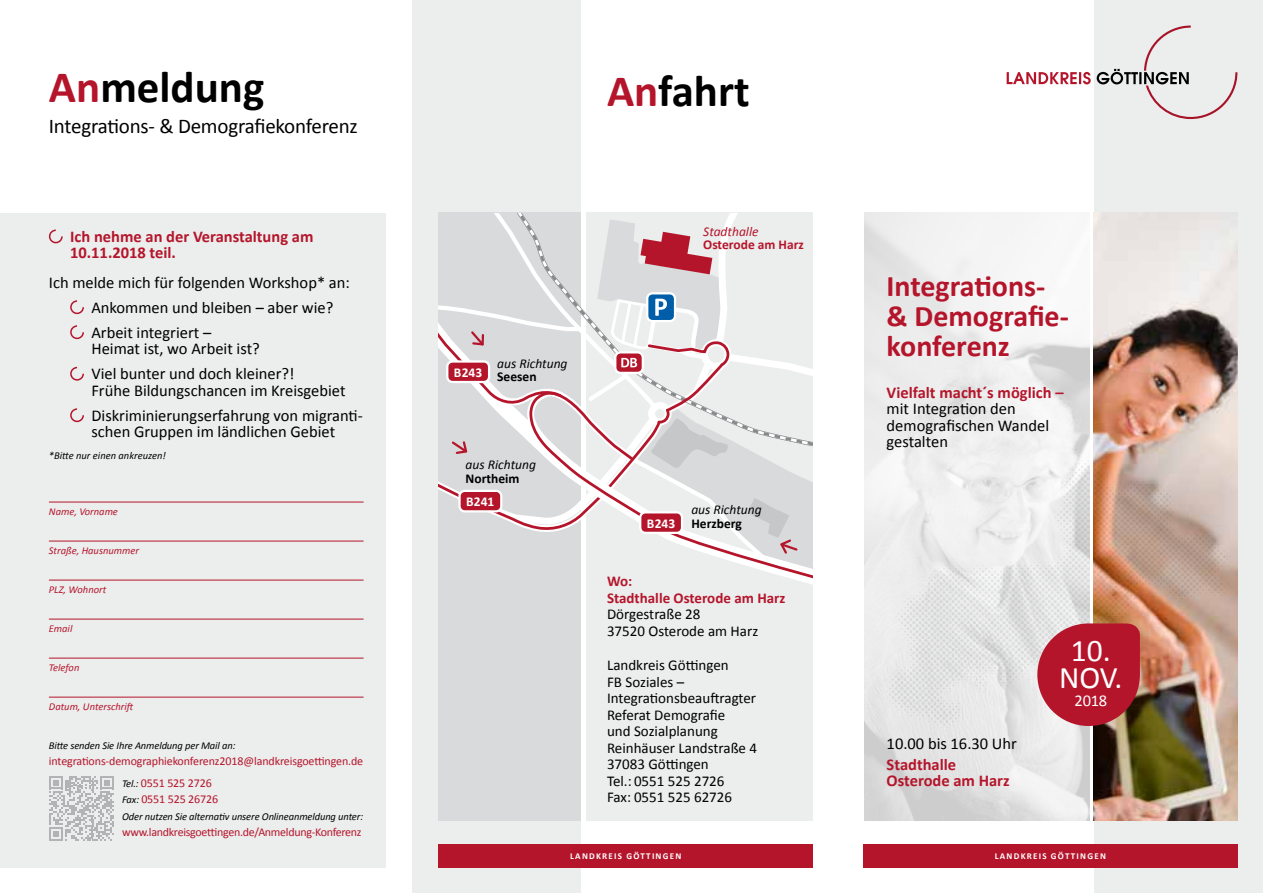
<style>
.page{position:relative;width:1263px;height:893px;background:#fff}
.page>*{position:absolute;margin:0;border:0;box-sizing:border-box;transform-origin:0 0}
.t1{font:700 45px "Calibri";color:#000}
.t2{font:31.5px/27px "Calibri";color:#fff;text-align:center}
.t3{font:700 30px/30px "Calibri";color:#b5152b}
.t4{font:21px "Calibri";letter-spacing:-.01em;color:#000}
.t5{font:16.5px/25px "Calibri";color:#000}
.t6{font:700 16.5px/16.5px "Calibri";color:#b5152b}
.t7{font:16.5px "Calibri";color:#fff}
.t8{font:15px/16.5px "Calibri";color:#000}
.t9{font:700 15px/16.5px "Calibri";color:#b5152b}
.t10{font:italic 13.5px "Calibri";color:#000}
.t11{font:700 13.5px "Calibri";color:#000}
.t12{font:700 13.5px "Calibri";color:#b5152b}
.t13{font:700 13.5px "Calibri";color:#fff}
.t14{font:italic 13.5px "Calibri";color:#b5152b}
.t15{font:12px/22px "Calibri";letter-spacing:-.01em;color:#b5152b}
.t16{font:italic 10.5px "Calibri";letter-spacing:-.01em;color:#000}
.t17{font:italic 10.5px "Calibri";color:#b5152b}
.t18{font:700 9px "Calibri";letter-spacing:.14em;color:#fff}
.s1{color:#b5152b}
.s2{font-style:italic;font-size:10.5px;color:#000}
</style>
<div class="page">
<div style="left:412px;top:0;width:169px;height:893px;background:#eceded"></div>
<div style="left:0;top:213px;width:386px;height:654px;background:#eceded"></div>
<svg style="left:1007px;top:72px;width:84px;height:12px"></svg>
<div style="left:1094px;top:0;width:169px;height:893px;background:#eceded"></div>
<div style="left:587px;top:213px;width:226px;height:608px;background:#eceded"></div>
<div style="left:438px;top:213px;width:143px;height:608px;background:#d9dadb"></div>
<hr style="left:49px;top:502px;width:315px;height:1px;background:#b5152b">
<hr style="left:49px;top:541px;width:315px;height:1px;background:#b5152b">
<hr style="left:49px;top:580px;width:315px;height:1px;background:#b5152b">
<hr style="left:49px;top:619px;width:315px;height:1px;background:#b5152b">
<hr style="left:49px;top:658px;width:315px;height:1px;background:#b5152b">
<hr style="left:49px;top:697px;width:315px;height:1px;background:#b5152b">
<svg style="left:48px;top:229px;width:15px;height:15px"></svg>
<svg style="left:70px;top:300px;width:14px;height:15px"></svg>
<svg style="left:70px;top:325px;width:14px;height:15px"></svg>
<svg style="left:70px;top:366px;width:14px;height:15px"></svg>
<svg style="left:70px;top:408px;width:14px;height:15px"></svg>
<svg style="left:439px;top:213px;width:374px;height:385px"></svg>
<svg style="left:49px;top:776px;width:65px;height:65px"></svg>
<img style="left:864px;top:213px;width:226px;height:608px">
<img style="left:1094px;top:213px;width:143px;height:608px">
<img style="left:864px;top:449px;width:226px;height:294px">
<img style="left:1094px;top:449px;width:144px;height:294px">
<div style="left:863px;top:844px;width:374px;height:23px;background:#b5152b"></div>
<div style="left:439px;top:844px;width:374px;height:23px;background:#b5152b"></div>
<svg style="left:1037px;top:623px;width:103px;height:103px;background:#b63041"></svg>
<h1 class="t1" style="left:49px;top:59px;width:217px"><span class="s1">An</span>meldung</h1>
<p class="t4" style="left:49px;top:113px;width:311px">Integrations- &amp; Demografiekonferenz</p>
<p class="t6" style="left:70px;top:227px;width:245px">Ich nehme an der Veranstaltung am<br>10.11.2018 teil.</p>
<p class="t5" style="left:91px;top:269px;width:260px;text-indent:-43px">Ich melde mich für folgenden Workshop* an:<br>Ankommen und bleiben – aber wie?<br>Arbeit integriert –</p>
<p class="t5" style="left:91px;top:335px;width:205px">Heimat ist, wo Arbeit ist?<br>Viel bunter und doch kleiner?!</p>
<p class="t5" style="left:91px;top:377px;width:273px">Frühe Bildungschancen im Kreisgebiet<br>Diskriminierungserfahrung von migranti-</p>
<p class="t5" style="left:91px;top:418px;width:245px">schen Gruppen im ländlichen Gebiet</p>
<p class="t16" style="left:49px;top:449px;width:119px">*Bitte nur einen ankreuzen!</p>
<p class="t17" style="left:49px;top:505px;width:71px">Name, Vorname</p>
<p class="t17" style="left:49px;top:544px;width:92px">Straße, Hausnummer</p>
<p class="t17" style="left:49px;top:583px;width:59px">PLZ, Wohnort</p>
<p class="t17" style="left:49px;top:622px;width:25px">Email</p>
<p class="t17" style="left:49px;top:661px;width:32px">Telefon</p>
<p class="t17" style="left:49px;top:700px;width:87px">Datum, Unterschrift</p>
<p class="t16" style="left:49px;top:739px;width:188px">Bitte senden Sie Ihre Anmeldung per Mail an:</p>
<p class="t15" style="left:122px;top:749px;width:243px;text-indent:-73px">integrations-demographiekonferenz2018@landkreisgoettingen.de<br><span class="s2">Tel.:</span> 0551 525 2726</p>
<p class="t15" style="left:122px;top:787px;width:98px"><span class="s2">Fax:</span> 0551 525 26726</p>
<p class="t16" style="left:122px;top:810px;width:243px">Oder nutzen Sie alternativ unsere Onlineanmeldung unter:</p>
<p class="t15" style="left:122px;top:820px;width:241px">www.landkreisgoettingen.de/Anmeldung-Konferenz</p>
<h1 class="t1" style="left:607px;top:63px;width:144px"><span class="s1">An</span>fahrt</h1>
<p class="t14" style="left:703px;top:223px;width:57px">Stadthalle</p>
<p class="t12" style="left:703px;top:237px;width:102px">Osterode am Harz</p>
<p class="t13" style="left:454px;top:364px;width:30px">B243</p>
<p class="t10" style="left:497px;top:355px;width:72px">aus Richtung</p>
<p class="t11" style="left:497px;top:368px;width:41px">Seesen</p>
<p class="t10" style="left:466px;top:456px;width:72px">aus Richtung</p>
<p class="t11" style="left:466px;top:470px;width:55px">Northeim</p>
<p class="t13" style="left:466px;top:493px;width:30px">B241</p>
<p class="t13" style="left:647px;top:515px;width:30px">B243</p>
<p class="t10" style="left:691px;top:502px;width:72px">aus Richtung</p>
<p class="t11" style="left:691px;top:515px;width:52px">Herzberg</p>
<p class="t9" style="left:607px;top:572px;width:180px">Wo:<br>Stadthalle Osterode am Harz</p>
<p class="t8" style="left:607px;top:605px;width:153px">Dörgestraße 28<br>37520 Osterode am Harz</p>
<p class="t8" style="left:607px;top:656px;width:152px">Landkreis Göttingen<br>FB Soziales –<br>Integrationsbeauftragter<br>Referat Demografie<br>und Sozialplanung<br>Reinhäuser Landstraße 4<br>37083 Göttingen<br>Tel.: 0551 525 2726<br>Fax: 0551 525 62726</p>
<h3 class="t3" style="left:887px;top:269px;width:184px">Integrations-&amp; Demografie&shy;konferenz</h3>
<p class="t6" style="left:887px;top:383px;width:178px">Vielfalt macht´s möglich –</p>
<p class="t5" style="left:887px;top:400px;width:164px;line-height:16.5px">mit Integration den demografischen Wandel gestalten</p>
<p class="t5" style="left:887px;top:730px;width:132px">10.00 bis 16.30 Uhr</p>
<p class="t6" style="left:887px;top:755px;width:125px">Stadthalle<br>Osterode am Harz</p>
<h2 class="t2" style="left:1059px;top:635px;width:65px">10.<br>NOV.</h2>
<p class="t7" style="left:1075px;top:690px;width:34px">2018</p>
<p class="t18" style="left:570px;top:850px;width:113px">LANDKREIS GÖTTINGEN</p>
<p class="t18" style="left:995px;top:850px;width:113px">LANDKREIS GÖTTINGEN</p>
</div>
